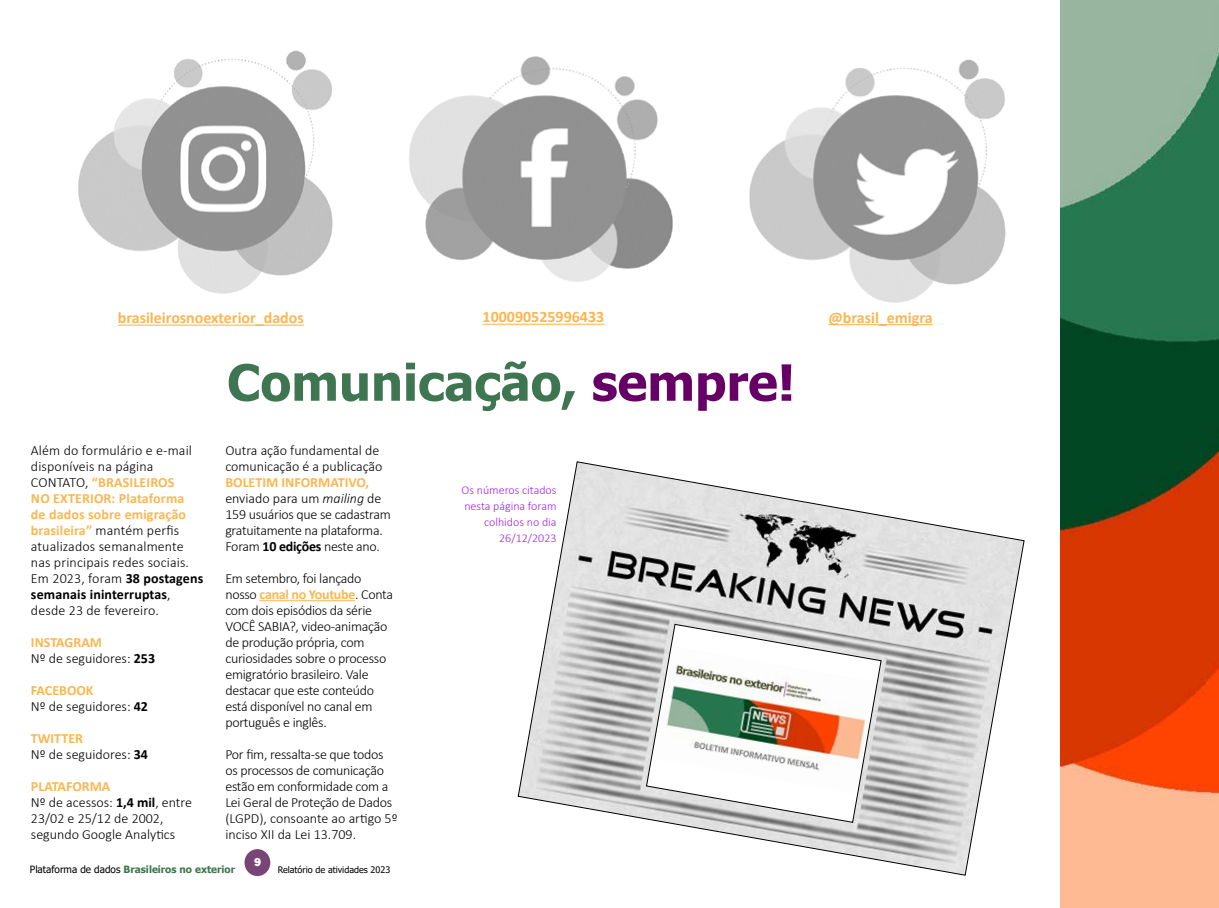
<style>
.page{position:relative;width:1219px;height:908px;background:#fff}
.page>*{position:absolute;margin:0;border:0;box-sizing:border-box;transform-origin:0 0}
.t1{font:700 50px "Tahoma";color:#3f7652}
.t2{font:700 16px "Calibri";color:#fbb651}
.t3{font:300 14px/16px "Calibri";letter-spacing:-.02em;color:#000}
.t4{font:300 14px/16px "Calibri";letter-spacing:.01em;color:#000}
.t5{font:300 14px/16px "Calibri";color:#000}
.t6{font:300 12px/16px "Calibri";color:#a020f0;text-align:right}
.t7{font:800 12px "Franklin Gothic";color:#fff}
.t8{font:700 10px "Tahoma";color:#3f7652}
.t9{font:9px "Tahoma";color:#000}
.s1{font-weight:700;color:#fbb651}
.s2{font-weight:700}
.s3{color:#606}
.s4{font-style:italic}
.s5{font-weight:400;color:#000}
</style>
<div class="page">
<div style="left:244px;top:848px;width:26px;height:27px;background:#794577;border-radius:50%"></div>
<img style="left:1060px;top:0;width:159px;height:907px">
<hr style="left:260px;top:600px;width:95px;height:1px;background:#fbb651">
<img style="left:409px;top:56px;width:264px;height:226px">
<img style="left:78px;top:50px;width:255px;height:244px">
<img style="left:749px;top:59px;width:257px;height:244px">
<hr style="left:118px;top:324px;width:186px;height:1px;background:#fbb651">
<hr style="left:828px;top:324px;width:105px;height:1px;background:#fbb651">
<hr style="left:483px;top:323px;width:121px;height:1px;background:#fbb651">
<svg style="left:517px;top:461px;width:508px;height:414px"></svg>
<svg style="left:645px;top:623px;width:237px;height:200px"></svg>
<img style="left:654px;top:646px;width:221px;height:147px">
<p class="t2" style="left:118px;top:306px;width:187px">brasileirosnoexterior_dados</p>
<p class="t2" style="left:483px;top:305px;width:123px">100090525996433</p>
<p class="t2" style="left:828px;top:306px;width:106px">@brasil_emigra</p>
<p class="t4" style="left:31px;top:442px;width:174px">Além do formulário e e-mail disponíveis na página<br>CONTATO, <span class="s1">“BRASILEIROS<br>NO EXTERIOR: Plataforma<br>de dados sobre emigração brasileira”</span> mantém perfis atualizados semanalmente nas principais redes sociais.<br>Em 2023, foram <span class="s2">38 postagens semanais ininterruptas</span>, desde 23 de fevereiro.</p>
<p class="t5" style="left:31px;top:634px;width:126px"><span class="s1">INSTAGRAM<br></span>Nº de seguidores: <span class="s2">253</span></p>
<p class="t5" style="left:31px;top:682px;width:119px"><span class="s1">FACEBOOK<br></span>Nº de seguidores: <span class="s2">42</span></p>
<p class="t5" style="left:31px;top:730px;width:119px"><span class="s1">TWITTER<br></span>Nº de seguidores: <span class="s2">34</span></p>
<p class="t5" style="left:31px;top:778px;width:163px"><span class="s1">PLATAFORMA<br></span>Nº de acessos: <span class="s2">1,4 mil</span>, entre<br>23/02 e 25/12 de 2002, segundo Google Analytics</p>
<h1 class="t1" style="left:227px;top:347px;width:569px">Comunicação, <span class="s3">sempre!</span></h1>
<p class="t5" style="left:225px;top:442px;width:159px">Outra ação fundamental de comunicação é a publicação</p>
<p class="t3" style="left:225px;top:474px;width:167px"><span class="s1">BOLETIM INFORMATIVO, </span>enviado para um <span class="s4">mailing</span> de<br>159 usuários que se cadastram gratuitamente na plataforma.<br>Foram <span class="s2">10 edições</span> neste ano.</p>
<p class="t3" style="left:225px;top:570px;width:169px">Em setembro, foi lançado nosso <span class="s1">canal no Youtube</span>. Conta com dois episódios da série<br>VOCÊ SABIA?, video-animação de produção própria, com curiosidades sobre o processo emigratório brasileiro. Vale destacar que este conteúdo está disponível no canal em português e inglês.</p>
<p class="t3" style="left:225px;top:746px;width:174px">Por fim, ressalta-se que todos os processos de comunicação estão em conformidade com a<br>Lei Geral de Proteção de Dados (LGPD), consoante ao artigo 5º inciso XII da Lei 13.709.</p>
<p class="t6" style="left:462px;top:481px;width:96px">Os números citados nesta página foram colhidos no dia<br>26/12/2023</p>
<p class="t7" style="left:254px;top:854px;width:9px">9</p>
<p class="t8" style="left:30px;top:862px;width:207px"><span class="s5">Plataforma de dados</span> Brasileiros no exterior</p>
<p class="t9" style="left:278px;top:863px;width:114px">Relatório de atividades 2023</p>
</div>
